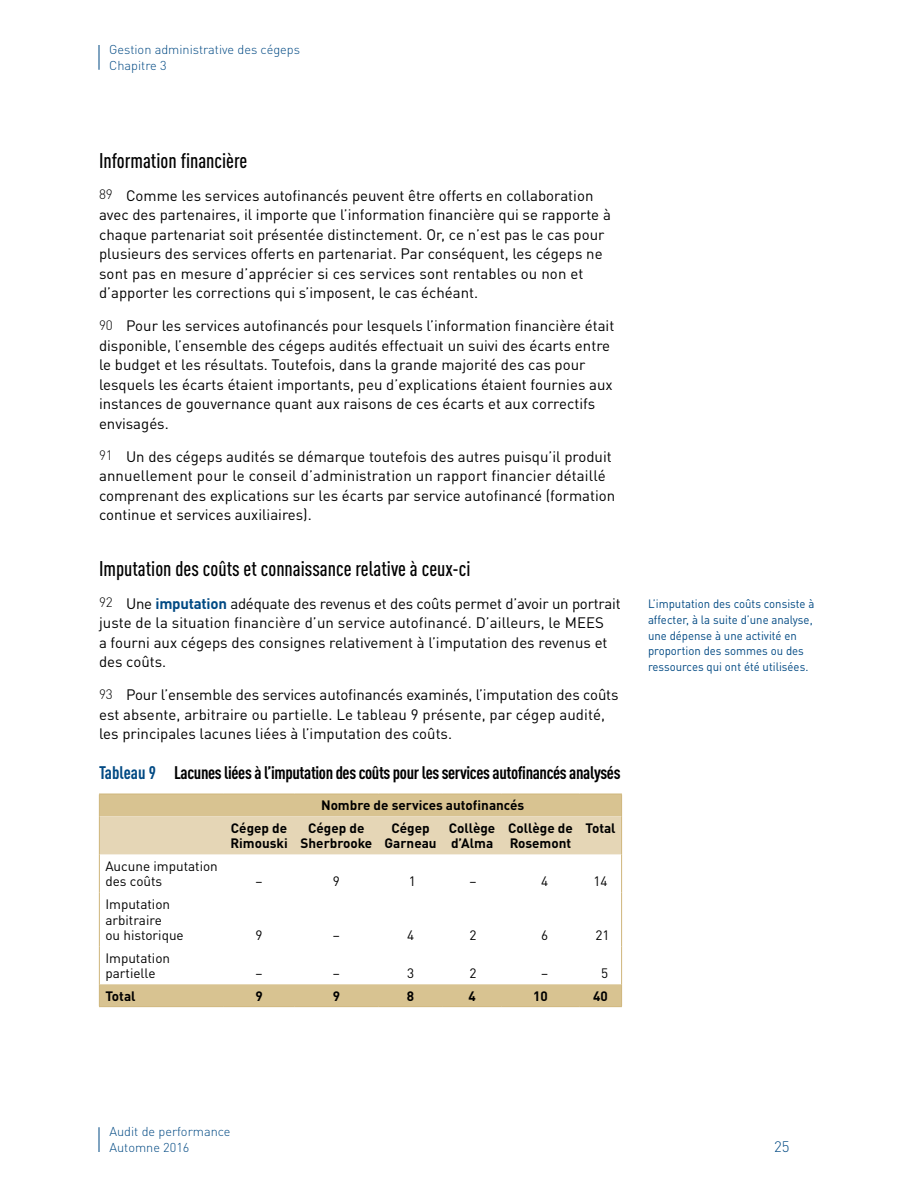
<style>
.page{position:relative;width:918px;height:1188px;background:#fff}
.page>*{position:absolute;margin:0;border:0;box-sizing:border-box;transform-origin:0 0}
.t1{font:500 condensed 21px "DIN Offc";color:#000}
.t2{font:700 condensed 18px "DIN Offc";letter-spacing:-.02em;color:#000}
.t3{font:15px/19.5px "DIN Offc";color:#000}
.t4{font:300 15px "DIN Offc";color:#004983}
.t5{font:700 13.5px/15.8px "DIN Offc";color:#000}
.t6{font:13.5px/15.8px "DIN Offc";color:#000}
.t7{font:300 12.75px/15.8px "DIN Offc";color:#004983}
.t8{font:12px/15.8px "DIN Offc";color:#004983;scale:.95 1}
.s1{font-weight:300;font-size:13.5px}
.s2{font-weight:700;color:#004983}
.s3{color:#004983}
</style>
<div class="page">
<svg style="left:99px;top:1127px;width:1px;height:25px"></svg>
<svg style="left:99px;top:45px;width:1px;height:25px"></svg>
<svg style="left:100px;top:854px;width:521px;height:152px"></svg>
<hr style="left:99px;top:854px;width:1px;height:38px;background:#cfb67b">
<hr style="left:621px;top:854px;width:1px;height:38px;background:#cfb67b">
<hr style="left:99px;top:892px;width:1px;height:54px;background:#cfb67b">
<hr style="left:621px;top:892px;width:1px;height:54px;background:#cfb67b">
<hr style="left:99px;top:946px;width:1px;height:38px;background:#cfb67b">
<hr style="left:621px;top:946px;width:1px;height:38px;background:#cfb67b">
<svg style="left:99px;top:984px;width:1px;height:22px"></svg>
<svg style="left:621px;top:984px;width:1px;height:22px"></svg>
<hr style="left:99px;top:1006px;width:125px;height:1px;background:#cfb67b">
<hr style="left:224px;top:1006px;width:70px;height:1px;background:#cfb67b">
<hr style="left:294px;top:1006px;width:84px;height:1px;background:#cfb67b">
<hr style="left:378px;top:1006px;width:65px;height:1px;background:#cfb67b">
<hr style="left:443px;top:1006px;width:58px;height:1px;background:#cfb67b">
<hr style="left:501px;top:1006px;width:79px;height:1px;background:#cfb67b">
<hr style="left:580px;top:1006px;width:42px;height:1px;background:#cfb67b">
<svg style="left:99px;top:794px;width:523px;height:60px;background:#e0cea8"></svg>
<p class="t7" style="left:109px;top:41px;width:192px">Gestion administrative des cégeps<br>Chapitre 3</p>
<h1 class="t1" style="left:99px;top:148px;width:150px">Information financière</h1>
<p class="t3" style="left:99px;top:185px;width:513px"><span class="s1">89</span> Comme les services autofinancés peuvent être offerts en collaboration avec des partenaires, il importe que l’information financière qui se rapporte à chaque partenariat soit présentée distinctement. Or, ce n’est pas le cas pour plusieurs des services offerts en partenariat. Par conséquent, les cégeps ne sont pas en mesure d’apprécier si ces services sont rentables ou non et d’apporter les corrections qui s’imposent, le cas échéant.</p>
<p class="t3" style="left:99px;top:316px;width:517px"><span class="s1">90</span> Pour les services autofinancés pour lesquels l’information financière était disponible, l’ensemble des cégeps audités effectuait un suivi des écarts entre le budget et les résultats. Toutefois, dans la grande majorité des cas pour lesquels les écarts étaient importants, peu d’explications étaient fournies aux instances de gouvernance quant aux raisons de ces écarts et aux correctifs envisagés.</p>
<p class="t3" style="left:99px;top:446px;width:518px"><span class="s1">91</span> Un des cégeps audités se démarque toutefois des autres puisqu’il produit annuellement pour le conseil d’administration un rapport financier détaillé comprenant des explications sur les écarts par service autofinancé (formation continue et services auxiliaires).</p>
<h1 class="t1" style="left:99px;top:556px;width:373px">Imputation des coûts et connaissance relative à ceux-ci</h1>
<p class="t3" style="left:99px;top:593px;width:523px"><span class="s1">92</span> Une <span class="s2">imputation</span> adéquate des revenus et des coûts permet d’avoir un portrait juste de la situation financière d’un service autofinancé. D’ailleurs, le MEES<br>a fourni aux cégeps des consignes relativement à l’imputation des revenus et des coûts.</p>
<p class="t3" style="left:99px;top:685px;width:521px"><span class="s1">93</span> Pour l’ensemble des services autofinancés examinés, l’imputation des coûts est absente, arbitraire ou partielle. Le tableau 9 présente, par cégep audité, les principales lacunes liées à l’imputation des coûts.</p>
<p class="t2" style="left:99px;top:761px;width:523px"><span class="s3">Tableau 9</span> Lacunes liées à l’imputation des coûts pour les services autofinancés analysés</p>
<p class="t5" style="left:321px;top:797px;width:205px">Nombre de services autofinancés</p>
<p class="t5" style="left:230px;top:819px;width:59px">Cégep de<br>Rimouski</p>
<p class="t5" style="left:301px;top:819px;width:73px;text-align:center">Cégep de<br>Sherbrooke</p>
<p class="t5" style="left:385px;top:819px;width:54px;text-align:center">Cégep<br>Garneau</p>
<p class="t5" style="left:449px;top:819px;width:48px">Collège d’Alma</p>
<p class="t5" style="left:508px;top:819px;width:66px">Collège de<br>Rosemont</p>
<p class="t5" style="left:586px;top:819px;width:31px">Total</p>
<p class="t6" style="left:105px;top:858px;width:114px">Aucune imputation des coûts</p>
<p class="t6" style="left:256px;top:873px;width:9px">–</p>
<p class="t6" style="left:333px;top:873px;width:9px">9</p>
<p class="t6" style="left:409px;top:873px;width:9px">1</p>
<p class="t6" style="left:470px;top:873px;width:9px">–</p>
<p class="t6" style="left:541px;top:873px;width:9px">4</p>
<p class="t6" style="left:593px;top:873px;width:16px">14</p>
<p class="t6" style="left:105px;top:896px;width:80px">Imputation arbitraire<br>ou historique</p>
<p class="t6" style="left:105px;top:950px;width:66px">Imputation partielle</p>
<p class="t6" style="left:256px;top:927px;width:9px">9</p>
<p class="t6" style="left:333px;top:927px;width:9px">–</p>
<p class="t6" style="left:407px;top:927px;width:9px">4</p>
<p class="t6" style="left:470px;top:927px;width:9px">2</p>
<p class="t6" style="left:541px;top:927px;width:9px">6</p>
<p class="t6" style="left:596px;top:927px;width:16px">21</p>
<p class="t6" style="left:256px;top:965px;width:9px">–</p>
<p class="t6" style="left:333px;top:965px;width:9px">–</p>
<p class="t6" style="left:407px;top:965px;width:9px">3</p>
<p class="t6" style="left:470px;top:965px;width:9px">2</p>
<p class="t6" style="left:541px;top:965px;width:9px">–</p>
<p class="t6" style="left:601px;top:965px;width:9px">5</p>
<p class="t5" style="left:105px;top:987px;width:32px">Total</p>
<p class="t5" style="left:255px;top:987px;width:9px">9</p>
<p class="t5" style="left:333px;top:987px;width:9px">9</p>
<p class="t5" style="left:407px;top:987px;width:9px">8</p>
<p class="t5" style="left:468px;top:987px;width:9px">4</p>
<p class="t5" style="left:533px;top:987px;width:16px">10</p>
<p class="t5" style="left:593px;top:987px;width:16px">40</p>
<p class="t8" style="left:648px;top:596px;width:177px">L’imputation des coûts consiste à affecter, à la suite d’une analyse, une dépense à une activité en proportion des sommes ou des ressources qui ont été utilisées.</p>
<p class="t7" style="left:110px;top:1124px;width:123px">Audit de performance<br>Automne 2016</p>
<p class="t4" style="left:774px;top:1137px;width:17px">25</p>
</div>
